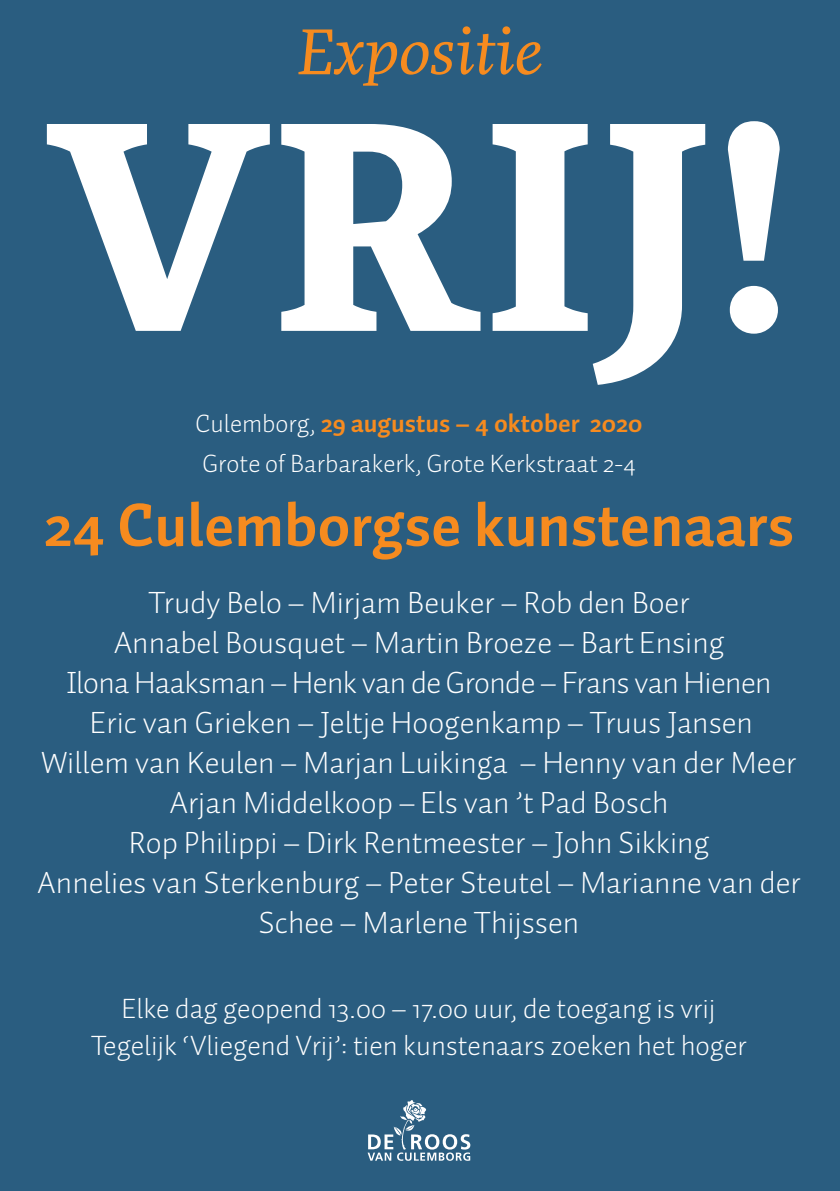
<style>
.page{position:relative;width:840px;height:1191px;background:#fff}
.page>*{position:absolute;margin:0;border:0;box-sizing:border-box;transform-origin:0 0}
.t1{font:700 279.4px "More Offc";color:#fff}
.t2{font:700 61.4px "Auto Pro";color:#f68b1f}
.t3{font:italic 61.4px "More Offc";color:#f68b1f}
.t4{font:300 31.4px/40px "Auto Pro";color:#fff;text-align:center}
.t5{font:300 28.6px "Auto Pro";color:#fff}
.t6{font:300 25.6px "Auto Pro";color:#fff}
.t7{font:700 25.6px "Auto Pro";color:#f68b1f}
.s1{font-weight:300;color:#fff}
</style>
<div class="page">
<div style="left:0;top:0;width:839px;height:1191px;background:#2a5d80"></div>
<svg style="left:367px;top:1100px;width:103px;height:60px"></svg>
<p class="t3" style="left:297px;top:15px;width:246px">Expositie</p>
<p class="t1" style="left:47px;top:52px;width:744px">VRIJ!</p>
<p class="t7" style="left:195px;top:405px;width:448px"><span class="s1">Culemborg,</span> 29 augustus – 4 oktober 2020</p>
<p class="t6" style="left:202px;top:446px;width:434px">Grote of Barbarakerk, Grote Kerkstraat 2-4</p>
<p class="t2" style="left:44px;top:481px;width:751px">24 Culemborgse kunstenaars</p>
<p class="t4" style="left:114px;top:582px;width:611px">Trudy Belo – Mirjam Beuker – Rob den Boer<br>Annabel Bousquet – Martin Broeze – Bart Ensing</p>
<p class="t4" style="left:37px;top:662px;width:764px">Ilona Haaksman – Henk van de Gronde – Frans van Hienen<br>Eric van Grieken – Jeltje Hoogenkamp – Truus Jansen<br>Willem van Keulen – Marjan Luikinga – Henny van der Meer Arjan Middelkoop – Els van ’t Pad Bosch<br>Rop Philippi – Dirk Rentmeester – John Sikking<br>Annelies van Sterkenburg – Peter Steutel – Marianne van der Schee – Marlene Thijssen</p>
<p class="t5" style="left:122px;top:989px;width:594px">Elke dag geopend 13.00 – 17.00 uur, de toegang is vrij</p>
<p class="t5" style="left:91px;top:1026px;width:656px">Tegelijk ‘Vliegend Vrij’: tien kunstenaars zoeken het hoger</p>
</div>
